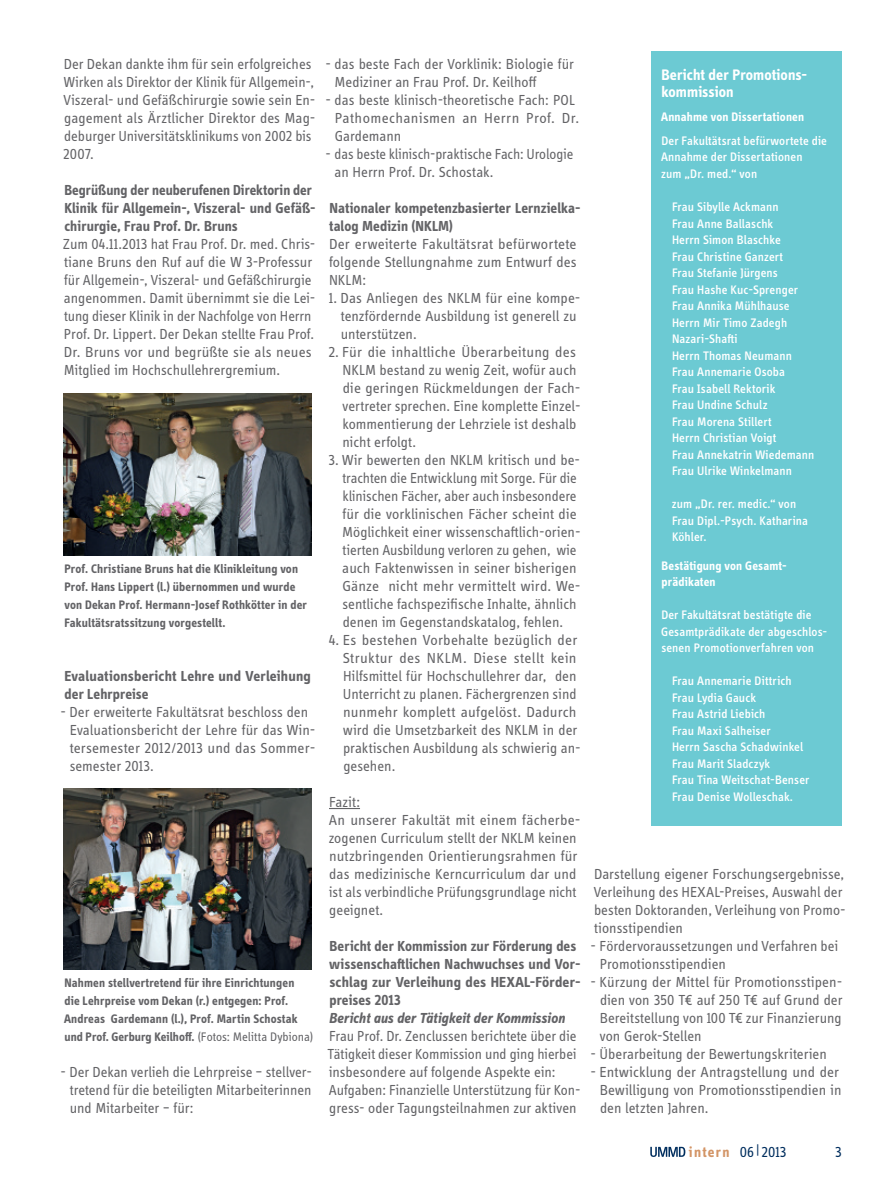
<style>
.page{position:relative;width:893px;height:1191px;background:#fff}
.page>*{position:absolute;margin:0;border:0;box-sizing:border-box;transform-origin:0 0}
.t1{font:700 15.75px/16.5px "Info Display OT";letter-spacing:.005em;color:#fff}
.t2{font:15px/18px "Info Display OT";color:#636366}
.t3{font:700 15px/18px "Info Display OT";letter-spacing:.005em;color:#636366}
.t4{font:italic 700 15px "Info Display OT";letter-spacing:.005em;color:#636366}
.t5{font:15px "Info Display OT";letter-spacing:.005em;color:#002e5e}
.t6{font:500 12.75px/16.5px "Info Display OT";letter-spacing:.01em;color:#fff}
.t7{font:700 12.75px/18px "Info Display OT";letter-spacing:.015em;color:#636366}
.t8{font:700 12.75px/16.5px "Info Display OT";letter-spacing:.015em;color:#fff}
.s1{font-weight:400}
.s2{font-weight:700;color:#d39567}
</style>
<div class="page">
<hr style="left:329px;top:808px;width:31px;height:1px;background:#636366">
<div style="left:652px;top:51px;width:190px;height:774px;background:#6ccad3"></div>
<img style="left:64px;top:393px;width:248px;height:162px">
<img style="left:64px;top:788px;width:248px;height:181px">
<svg style="left:650px;top:1146px;width:35px;height:11px"></svg>
<p class="t2" style="left:63px;top:55px;width:254px">Der Dekan dankte ihm für sein erfolgreiches Wirken als Direktor der Klinik für Allgemein-, Viszeral- und Gefäßchirurgie sowie sein En&shy;gagement als Ärztlicher Direktor des Mag&shy;deburger Universitätsklinikums von 2002 bis 2007.</p>
<p class="t3" style="left:64px;top:181px;width:253px">Begrüßung der neuberufenen Direktorin der<br>Klinik für Allgemein-, Viszeral- und Gefäß&shy;chirurgie, Frau Prof. Dr. Bruns</p>
<p class="t2" style="left:63px;top:235px;width:254px">Zum 04.11.2013 hat Frau Prof. Dr. med. Chris&shy;tiane Bruns den Ruf auf die W 3-Professur für Allgemein-, Viszeral- und Gefäßchirurgie angenommen. Damit übernimmt sie die Lei&shy;tung dieser Klinik in der Nachfolge von Herrn Prof. Dr. Lippert. Der Dekan stellte Frau Prof.<br>Dr. Bruns vor und begrüßte sie als neues Mitglied im Hochschullehrergremium.</p>
<p class="t7" style="left:64px;top:560px;width:244px">Prof. Christiane Bruns hat die Klinikleitung von Prof. Hans Lippert (l.) übernommen und wurde von Dekan Prof. Hermann-Josef Rothkötter in der Fakultätsratssitzung vorgestellt.</p>
<p class="t3" style="left:64px;top:667px;width:248px">Evaluationsbericht Lehre und Verleihung der Lehrpreise</p>
<p class="t2" style="left:70px;top:703px;width:247px;text-indent:-9px">- Der erweiterte Fakultätsrat beschloss den Evaluationsbericht der Lehre für das Win&shy;tersemester 2012/2013 und das Sommer&shy;semester 2013.</p>
<p class="t7" style="left:64px;top:974px;width:251px">Nahmen stellvertretend für ihre Einrichtungen<br>die Lehrpreise vom Dekan (r.) entgegen: Prof.<br>Andreas Gardemann (l.), Prof. Martin Schostak und Prof. Gerburg Keilhoff. <span class="s1">(Fotos: Melitta Dybiona)</span></p>
<p class="t2" style="left:70px;top:1063px;width:244px;text-align:justify;text-indent:-9px">- Der Dekan verlieh die Lehrpreise – stellver&shy;tretend für die beteiligten Mitarbeiterinnen und Mitarbeiter – für:</p>
<p class="t2" style="left:335px;top:55px;width:241px;text-indent:-9px">- das beste Fach der Vorklinik: Biologie für<br>Mediziner an Frau Prof. Dr. Keilhoff</p>
<p class="t2" style="left:335px;top:91px;width:246px;text-indent:-9px">- das beste klinisch-theoretische Fach: POL<br>Pathomechanismen an Herrn Prof. Dr.<br>Gardemann</p>
<p class="t2" style="left:335px;top:145px;width:240px;text-indent:-9px">- das beste klinisch-praktische Fach: Urologie an Herrn Prof. Dr. Schostak.</p>
<p class="t3" style="left:329px;top:199px;width:253px">Nationaler kompetenzbasierter Lernzielka&shy;talog Medizin (NKLM)</p>
<p class="t2" style="left:329px;top:235px;width:249px;text-align:justify">Der erweiterte Fakultätsrat befürwortete folgende Stellungnahme zum Entwurf des NKLM:</p>
<p class="t2" style="left:341px;top:289px;width:241px;text-indent:-12px">1. Das Anliegen des NKLM für eine kompe&shy;tenzfördernde Ausbildung ist generell zu unterstützen.</p>
<p class="t2" style="left:342px;top:343px;width:240px;text-indent:-14px">2. Für die inhaltliche Überarbeitung des NKLM bestand zu wenig Zeit, wofür auch die geringen Rückmeldungen der Fach&shy;vertreter sprechen. Eine komplette Einzel&shy;kommentierung der Lehrziele ist deshalb nicht erfolgt.</p>
<p class="t2" style="left:342px;top:451px;width:240px;text-indent:-14px">3. Wir bewerten den NKLM kritisch und be&shy;trachten die Entwicklung mit Sorge. Für die klinischen Fächer, aber auch insbesondere für die vorklinischen Fächer scheint die Möglichkeit einer wissenschaftlich-orien&shy;tierten Ausbildung verloren zu gehen, wie auch Faktenwissen in seiner bisherigen Gänze nicht mehr vermittelt wird. We&shy;sentliche fachspezifische Inhalte, ähnlich denen im Gegenstandskatalog, fehlen.</p>
<p class="t2" style="left:343px;top:631px;width:239px;text-indent:-14px">4. Es bestehen Vorbehalte bezüglich der Struktur des NKLM. Diese stellt kein Hilfsmittel für Hochschullehrer dar, den Unterricht zu planen. Fächergrenzen sind nunmehr komplett aufgelöst. Dadurch wird die Umsetzbarkeit des NKLM in der praktischen Ausbildung als schwierig an&shy;gesehen.</p>
<p class="t2" style="left:329px;top:793px;width:253px">Fazit:<br>An unserer Fakultät mit einem fächerbe&shy;zogenen Curriculum stellt der NKLM keinen nutzbringenden Orientierungsrahmen für das medizinische Kerncurriculum dar und ist als verbindliche Prüfungsgrundlage nicht geeignet.</p>
<p class="t3" style="left:329px;top:937px;width:253px">Bericht der Kommission zur Förderung des wissenschaftlichen Nachwuchses und Vor&shy;schlag zur Verleihung des HEXAL-Förder&shy;preises 2013</p>
<p class="t4" style="left:329px;top:1009px;width:238px">Bericht aus der Tätigkeit der Kommission</p>
<p class="t2" style="left:327px;top:1027px;width:255px">Frau Prof. Dr. Zenclussen berichtete über die Tätigkeit dieser Kommission und ging hierbei insbesondere auf folgende Aspekte ein:<br>Aufgaben: Finanzielle Unterstützung für Kon&shy;gress- oder Tagungsteilnahmen zur aktiven</p>
<p class="t1" style="left:661px;top:67px;width:147px">Bericht der Promotions&shy;kommission</p>
<p class="t8" style="left:661px;top:108px;width:144px">Annahme von Dissertationen</p>
<p class="t6" style="left:661px;top:132px;width:168px">Der Fakultätsrat befürwortete die<br>Annahme der Dissertationen<br>zum „Dr. med.“ von</p>
<p class="t6" style="left:672px;top:198px;width:144px">Frau Sibylle Ackmann<br>Frau Anne Ballaschk<br>Herrn Simon Blaschke<br>Frau Christine Ganzert<br>Frau Stefanie Jürgens<br>Frau Hashe Kuc-Sprenger<br>Frau Annika Mühlhause<br>Herrn Mir Timo Zadegh<br>Nazari-Shafti<br>Herrn Thomas Neumann<br>Frau Annemarie Osoba<br>Frau Isabell Rektorik<br>Frau Undine Schulz<br>Frau Morena Stillert<br>Herrn Christian Voigt<br>Frau Annekatrin Wiedemann<br>Frau Ulrike Winkelmann</p>
<p class="t6" style="left:672px;top:495px;width:138px">zum „Dr. rer. medic.“ von<br>Frau Dipl.-Psych. Katharina<br>Köhler.</p>
<p class="t8" style="left:662px;top:557px;width:127px">Bestätigung von Gesamt&shy;prädikaten</p>
<p class="t6" style="left:661px;top:606px;width:168px">Der Fakultätsrat bestätigte die<br>Gesamtprädikate der abgeschlos&shy;senen Promotionverfahren von</p>
<p class="t6" style="left:672px;top:672px;width:139px">Frau Annemarie Dittrich<br>Frau Lydia Gauck<br>Frau Astrid Liebich<br>Frau Maxi Salheiser<br>Herrn Sascha Schadwinkel<br>Frau Marit Sladczyk<br>Frau Tina Weitschat-Benser<br>Frau Denise Wolleschak.</p>
<p class="t2" style="left:594px;top:865px;width:253px">Darstellung eigener Forschungsergebnisse, Verleihung des HEXAL-Preises, Auswahl der besten Doktoranden, Verleihung von Promo&shy;tionsstipendien</p>
<p class="t2" style="left:600px;top:937px;width:240px;text-indent:-9px">- Fördervoraussetzungen und Verfahren bei<br>Promotionsstipendien</p>
<p class="t2" style="left:600px;top:973px;width:244px;text-align:justify;text-indent:-9px">- Kürzung der Mittel für Promotionsstipen&shy;dien von 350 T€ auf 250 T€ auf Grund der Bereitstellung von 100 T€ zur Finanzierung von Gerok-Stellen</p>
<p class="t2" style="left:590px;top:1045px;width:238px">- Überarbeitung der Bewertungskriterien</p>
<p class="t2" style="left:600px;top:1063px;width:243px;text-indent:-9px">- Entwicklung der Antragstellung und der<br>Bewilligung von Promotionsstipendien in den letzten Jahren.</p>
<p class="t5" style="left:689px;top:1143px;width:99px"><span class="s2">intern</span> 06|2013</p>
<p class="t5" style="left:835px;top:1143px;width:8px">3</p>
</div>
